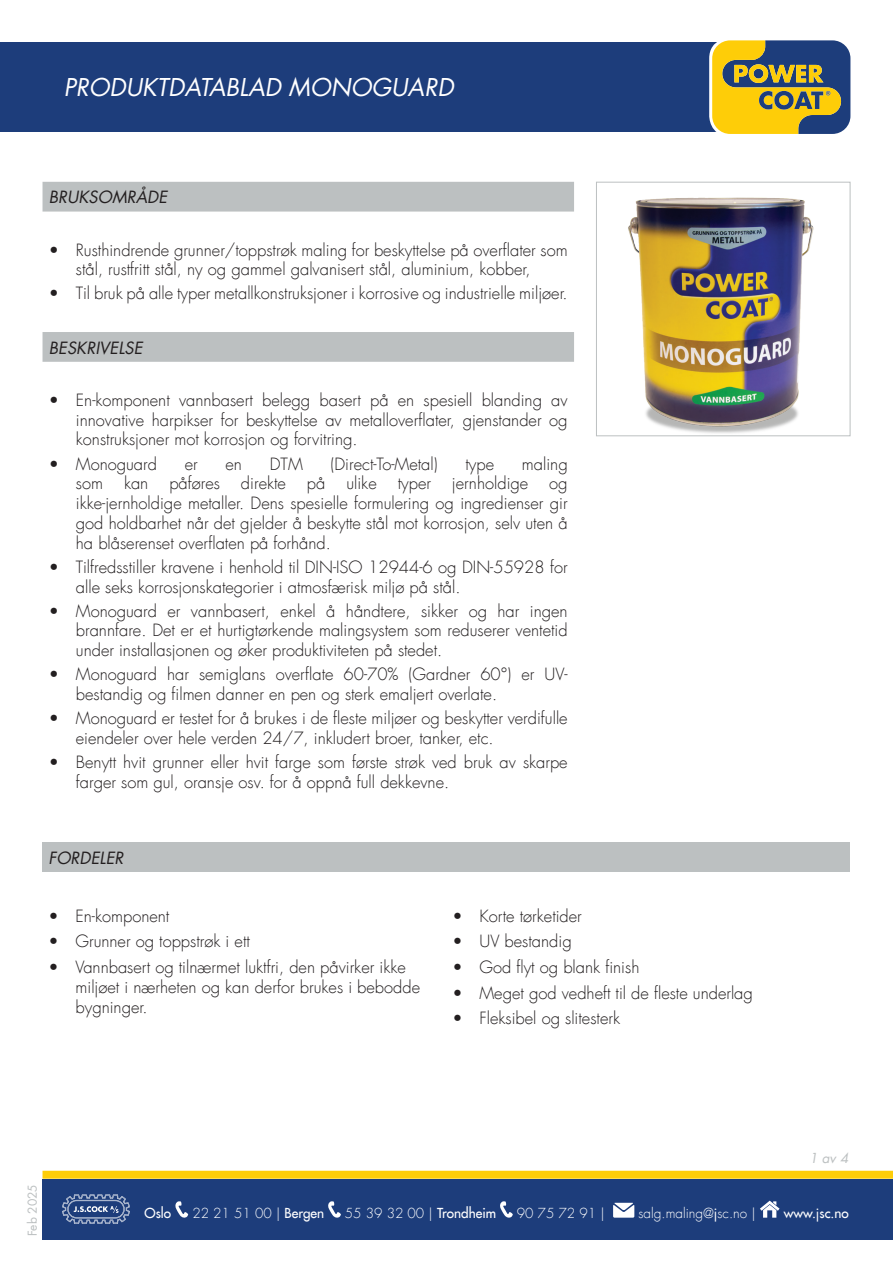
<style>
.page{position:relative;width:893px;height:1263px;background:#fff}
.page>*{position:absolute;margin:0;border:0;box-sizing:border-box;transform-origin:0 0}
.t1{font:italic 24px "Futura LT";color:#fff}
.t2{font:300 16.5px/19.8px "Futura LT";color:#231f20}
.t3{font:italic 16.5px "Futura LT";color:#231f20}
.t4{font:300 13.5px "Futura LT";color:#fff}
.t5{font:13.5px "Futura LT";color:#fff}
.t6{font:italic 13.5px "Futura LT";color:#bcc0c1}
.t7{font:12px "Futura LT";color:#bcc0c1}
.s1{font-weight:400}
.s2{font-style:inherit}
</style>
<div class="page">
<div style="left:0;top:43px;width:832px;height:89px;background:#1d3d7b"></div>
<div style="left:43px;top:1179px;width:850px;height:60px;background:#1d3d7b"></div>
<svg style="left:175px;top:1201px;width:14px;height:17px"></svg>
<svg style="left:328px;top:1201px;width:13px;height:17px"></svg>
<svg style="left:500px;top:1201px;width:13px;height:17px"></svg>
<svg style="left:613px;top:1203px;width:21px;height:15px"></svg>
<svg style="left:760px;top:1201px;width:20px;height:17px"></svg>
<svg style="left:62px;top:1194px;width:68px;height:30px"></svg>
<svg style="left:43px;top:1171px;width:850px;height:8px;background:#fece10"></svg>
<div style="left:709px;top:38px;width:143px;height:98px;border:4px solid #fff;border-radius:18px"></div>
<svg style="left:712px;top:40px;width:138px;height:94px"></svg>
<svg style="left:43px;top:182px;width:531px;height:180px"></svg>
<div style="left:43px;top:842px;width:807px;height:30px;background:#bcc0c1"></div>
<img style="left:628px;top:197px;width:186px;height:236px">
<div style="left:596px;top:182px;width:254px;height:254px;border:1px solid #bcc0c1"></div>
<h1 class="t1" style="left:64px;top:72px;width:391px">PRODUKTDATABLAD MONOGUARD</h1>
<p class="t3" style="left:49px;top:187px;width:120px">BRUKSOMRÅDE</p>
<p class="t2" style="left:76px;top:240px;width:493px;text-indent:-27px">• Rusthindrende grunner/toppstrøk maling for beskyttelse på overflater som stål, rustfritt stål, ny og gammel galvanisert stål, aluminium, kobber,</p>
<p class="t2" style="left:49px;top:284px;width:520px">• Til bruk på alle typer metallkonstruksjoner i korrosive og industrielle miljøer.</p>
<p class="t3" style="left:49px;top:337px;width:95px">BESKRIVELSE</p>
<p class="t2" style="left:76px;top:390px;width:493px;text-align:justify;text-indent:-27px">• En-komponent vannbasert belegg basert på en spesiell blanding av innovative harpikser for beskyttelse av metalloverflater, gjenstander og konstruksjoner mot korrosjon og forvitring.</p>
<p class="t2" style="left:49px;top:454px;width:110px">• Monoguard</p>
<p class="t2" style="left:185px;top:454px;width:15px">er</p>
<p class="t2" style="left:226px;top:454px;width:18px">en</p>
<p class="t2" style="left:270px;top:454px;width:34px">DTM</p>
<p class="t2" style="left:331px;top:454px;width:109px">(Direct-To-Metal)</p>
<p class="t2" style="left:465px;top:454px;width:30px">type</p>
<p class="t2" style="left:522px;top:454px;width:47px">maling</p>
<p class="t2" style="left:76px;top:474px;width:29px">som</p>
<p class="t2" style="left:124px;top:474px;width:26px">kan</p>
<p class="t2" style="left:169px;top:474px;width:52px">påføres</p>
<p class="t2" style="left:241px;top:474px;width:47px">direkte</p>
<p class="t2" style="left:307px;top:474px;width:20px">på</p>
<p class="t2" style="left:346px;top:474px;width:32px">ulike</p>
<p class="t2" style="left:398px;top:474px;width:35px">typer</p>
<p class="t2" style="left:452px;top:474px;width:78px">jernholdige</p>
<p class="t2" style="left:76px;top:474px;width:493px;text-align:justify;text-indent:473px">og ikke-jernholdige metaller. Dens spesielle formulering og ingredienser gir god holdbarhet når det gjelder å beskytte stål mot korrosjon, selv uten å ha blåserenset overflaten på forhånd.</p>
<p class="t2" style="left:76px;top:557px;width:493px;text-indent:-27px">• Tilfredsstiller kravene i henhold til DIN-ISO 12944-6 og DIN-55928 for alle seks korrosjonskategorier i atmosfærisk miljø på stål.</p>
<p class="t2" style="left:76px;top:601px;width:493px;text-align:justify;text-indent:-27px">• Monoguard er vannbasert, enkel å håndtere, sikker og har ingen brannfare. Det er et hurtigtørkende malingsystem som reduserer ventetid under installasjonen og øker produktiviteten på stedet.</p>
<p class="t2" style="left:76px;top:665px;width:493px;text-indent:-27px">• Monoguard har semiglans overflate 60-70% (Gardner 60°) er UV&shy;bestandig og filmen danner en pen og sterk emaljert overlate.</p>
<p class="t2" style="left:76px;top:709px;width:493px;text-indent:-27px">• Monoguard er testet for å brukes i de fleste miljøer og beskytter verdifulle eiendeler over hele verden 24/7, inkludert broer, tanker, etc.</p>
<p class="t2" style="left:76px;top:753px;width:493px;text-indent:-27px">• Benytt hvit grunner eller hvit farge som første strøk ved bruk av skarpe farger som gul, oransje osv. for å oppnå full dekkevne.</p>
<p class="t3" style="left:49px;top:847px;width:76px">FORDELER</p>
<p class="t2" style="left:49px;top:906px;width:122px">• En-komponent</p>
<p class="t2" style="left:452px;top:906px;width:131px">• Korte tørketider</p>
<p class="t2" style="left:49px;top:932px;width:203px">• Grunner og toppstrøk i ett</p>
<p class="t2" style="left:452px;top:932px;width:121px">• UV bestandig</p>
<p class="t2" style="left:76px;top:958px;width:346px;text-indent:-27px">• Vannbasert og tilnærmet luktfri, den påvirker ikke miljøet i nærheten og kan derfor brukes i bebodde bygninger.</p>
<p class="t2" style="left:452px;top:958px;width:188px">• God flyt og blank finish</p>
<p class="t2" style="left:452px;top:983px;width:302px">• Meget god vedheft til de fleste underlag</p>
<p class="t2" style="left:452px;top:1009px;width:169px">• Fleksibel og slitesterk</p>
<p class="t7" style="left:25px;top:1236px;width:54px;rotate:-90deg">Feb 2025</p>
<p class="t6" style="left:809px;top:1149px;width:40px">1 av 4</p>
<p class="t5" style="left:145px;top:1204px;width:28px">Oslo</p>
<p class="t4" style="left:192px;top:1204px;width:133px">22 21 51 00 | <span class="s1">Bergen</span></p>
<p class="t4" style="left:345px;top:1204px;width:153px">55 39 32 00 | <span class="s1">Trondheim</span></p>
<p class="t4" style="left:517px;top:1204px;width:90px">90 75 72 91 |</p>
<p class="t4" style="left:638px;top:1204px;width:119px">salg.maling@<span class="s1">j</span>sc.no |</p>
<p class="t5" style="left:784px;top:1204px;width:67px">www.<span class="s2">j</span>sc.no</p>
</div>
